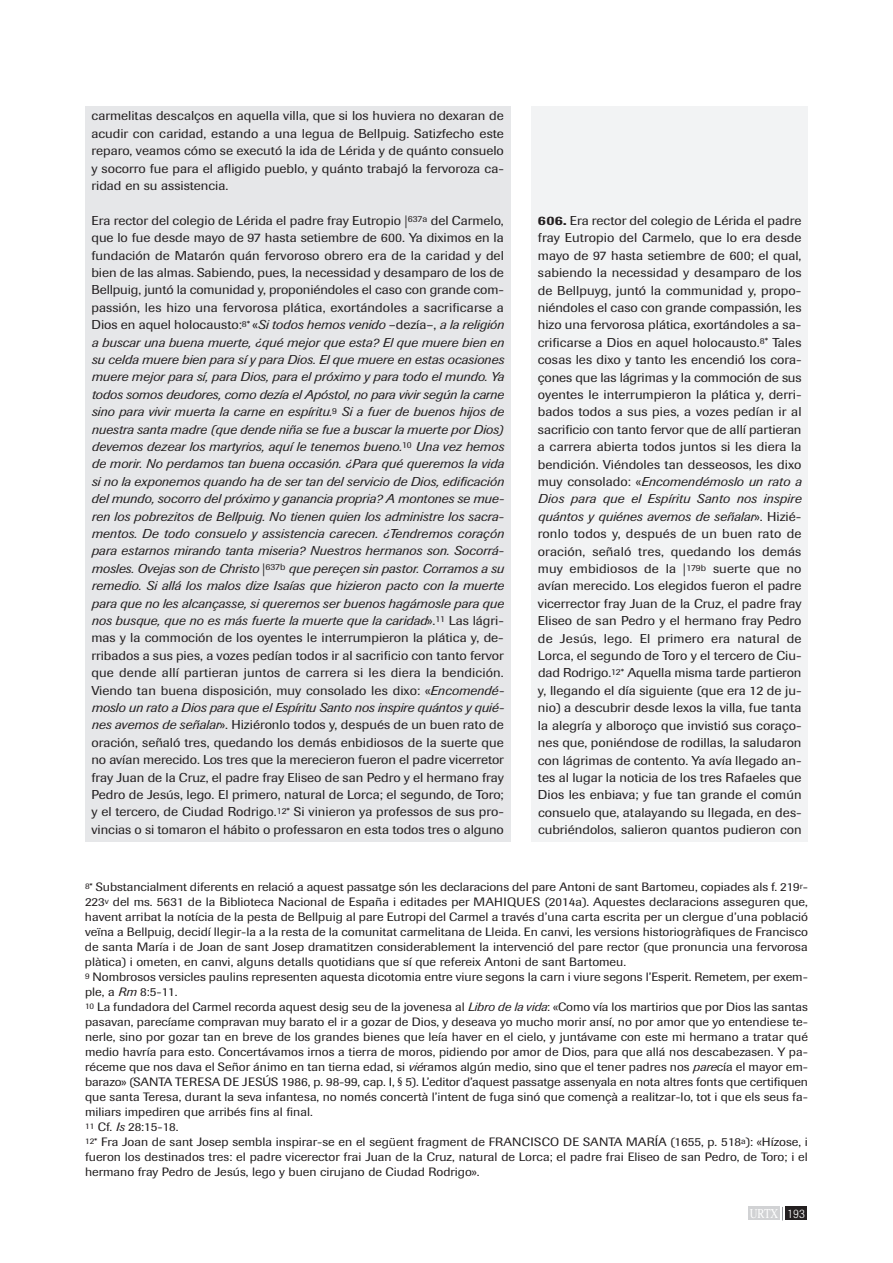
<style>
.page{position:relative;width:893px;height:1263px;background:#fff}
.page>*{position:absolute;margin:0;border:0;box-sizing:border-box;transform-origin:0 0}
.t1{font:13.5px "Times";color:#fff;scale:.8 1}
.t2{font:italic 12.75px/17.4px "Imago";letter-spacing:-.01em;color:#231f20;text-align:justify;scale:1.1 1}
.t3{font:12.75px/17.4px "Imago";color:#231f20;text-align:justify;scale:1.1 1}
.t4{font:12px/15px "Imago";color:#231f20;scale:1.1 1}
.s1{font-style:normal}
.s2{font-weight:500}
.s3{font-style:italic}
.s4{font-family:"Imago";font-weight:300;font-size:12.75px}
</style>
<div class="page">
<div style="left:785px;top:1206px;width:22px;height:14px;background:#231f20"></div>
<svg style="left:782px;top:1207px;width:1px;height:13px"></svg>
<div style="left:748px;top:1207px;width:31px;height:13px;background:#d1d2d4"></div>
<div style="left:85px;top:106px;width:425px;height:735px;background:#e6e7e9"></div>
<div style="left:531px;top:106px;width:277px;height:736px;background:#f2f3f4"></div>
<p class="t3" style="left:91px;top:108px;width:377px">carmelitas descalços en aquella villa, que si los huviera no dexaran de acudir con caridad, estando a una legua de Bellpuig. Satizfecho este reparo, veamos cómo se executó la ida de Lérida y de quánto consuelo y socorro fue para el afligido pueblo, y quánto trabajó la fervoroza ca&shy;ridad en su assistencia.</p>
<p class="t2" style="left:91px;top:213px;width:377px"><span class="s1">Era rector del colegio de Lérida el padre fray Eutropio |</span><sup>637a</sup> <span class="s1">del Carmelo, que lo fue desde mayo de 97 hasta setiembre de 600. Ya diximos en la fundación de Matarón quán fervoroso obrero era de la caridad y del bien de las almas. Sabiendo, pues, la necessidad y desamparo de los de Bellpuig, juntó la comunidad y, proponiéndoles el caso con grande com&shy;passión, les hizo una fervorosa plática, exortándoles a sacrificarse a Dios en aquel holocausto:</span><sup>8*</sup> <span class="s1">«</span>Si todos hemos venido <span class="s1">–dezía–,</span> a la religión a buscar una buena muerte, ¿qué mejor que esta? El que muere bien en su celda muere bien para sí y para Dios. El que muere en estas ocasiones muere mejor para sí, para Dios, para el próximo y para todo el mundo. Ya todos somos deudores, como dezía el Apóstol, no para vivir según la carne sino para vivir muerta la carne en espíritu.<sup>9</sup> Si a fuer de buenos hijos de nuestra santa madre (que dende niña se fue a buscar la muerte por Dios) devemos dezear los martyrios, aquí le tenemos bueno.<sup>10</sup> Una vez hemos de morir. No perdamos tan buena occasión. ¿Para qué queremos la vida si no la exponemos quando ha de ser tan del servicio de Dios, edificación del mundo, socorro del próximo y ganancia propria? A montones se mue&shy;ren los pobrezitos de Bellpuig. No tienen quien los administre los sacra&shy;mentos. De todo consuelo y assistencia carecen. ¿Tendremos coraçón para estarnos mirando tanta miseria? Nuestros hermanos son. Socorrá&shy;mosles. Ovejas son de Christo <span class="s1">|</span><sup>637b</sup> que pereçen sin pastor. Corramos a su remedio. Si allá los malos dize Isaías que hizieron pacto con la muerte para que no les alcançasse, si queremos ser buenos hagámosle para que nos busque, que no es más fuerte la muerte que la caridad<span class="s1">».</span><sup>11</sup> <span class="s1">Las lágri&shy;mas y la commoción de los oyentes le interrumpieron la plática y, de&shy;rribados a sus pies, a vozes pedían todos ir al sacrificio con tanto fervor que dende allí partieran juntos de carrera si les diera la bendición.<br>Viendo tan buena disposición, muy consolado les dixo: «</span>Encomendé&shy;moslo un rato a Dios para que el Espíritu Santo nos inspire quántos y quié&shy;nes avemos de señalar<span class="s1">». Hiziéronlo todos y, después de un buen rato de oración, señaló tres, quedando los demás enbidiosos de la suerte que no avían merecido. Los tres que la merecieron fueron el padre vicerretor fray Juan de la Cruz, el padre fray Eliseo de san Pedro y el hermano fray Pedro de Jesús, lego. El primero, natural de Lorca; el segundo, de Toro; y el tercero, de Ciudad Rodrigo.</span><sup>12*</sup> <span class="s1">Si vinieron ya professos de sus pro&shy;vincias o si tomaron el hábito o professaron en esta todos tres o alguno</span></p>
<p class="t3" style="left:538px;top:213px;width:241px"><span class="s2">606.</span> Era rector del colegio de Lérida el padre fray Eutropio del Carmelo, que lo era desde mayo de 97 hasta setiembre de 600; el qual, sabiendo la necessidad y desamparo de los de Bellpuyg, juntó la communidad y, propo&shy;niéndoles el caso con grande compassión, les hizo una fervorosa plática, exortándoles a sa&shy;crificarse a Dios en aquel holocausto.<sup>8*</sup> Tales cosas les dixo y tanto les encendió los cora&shy;çones que las lágrimas y la commoción de sus oyentes le interrumpieron la plática y, derri&shy;bados todos a sus pies, a vozes pedían ir al sacrificio con tanto fervor que de allí partieran a carrera abierta todos juntos si les diera la bendición. Viéndoles tan desseosos, les dixo muy consolado: «<span class="s3">Encomendémoslo un rato a Dios para que el Espíritu Santo nos inspire quántos y quiénes avemos de señalar</span>». Hizié&shy;ronlo todos y, después de un buen rato de oración, señaló tres, quedando los demás muy embidiosos de la |<sup>179b</sup> suerte que no avían merecido. Los elegidos fueron el padre vicerrector fray Juan de la Cruz, el padre fray Eliseo de san Pedro y el hermano fray Pedro de Jesús, lego. El primero era natural de Lorca, el segundo de Toro y el tercero de Ciu&shy;dad Rodrigo.<sup>12*</sup> Aquella misma tarde partieron y, llegando el día siguiente (que era 12 de ju&shy;nio) a descubrir desde lexos la villa, fue tanta la alegría y alboroço que invistió sus coraço&shy;nes que, poniéndose de rodillas, la saludaron con lágrimas de contento. Ya avía llegado an&shy;tes al lugar la noticia de los tres Rafaeles que Dios les enbiava; y fue tan grande el común consuelo que, atalayando su llegada, en des&shy;cubriéndolos, salieron quantos pudieron con</p>
<p class="t4" style="left:85px;top:880px;width:659px"><sup>8*</sup> Substancialment diferents en relació a aquest passatge són les declaracions del pare Antoni de sant Bartomeu, copiades als f. 219<sup>r</sup>-223<sup>v</sup> del ms. 5631 de la Biblioteca Nacional de España i editades per MAHIQUES (2014a). Aquestes declaracions asseguren que, havent arribat la notícia de la pesta de Bellpuig al pare Eutropi del Carmel a través d’una carta escrita per un clergue d’una població veïna a Bellpuig, decidí llegir-la a la resta de la comunitat carmelitana de Lleida. En canvi, les versions historiogràfiques de Francisco de santa María i de Joan de sant Josep dramatitzen considerablement la intervenció del pare rector (que pronuncia una fervorosa plàtica) i ometen, en canvi, alguns detalls quotidians que sí que refereix Antoni de sant Bartomeu.<br><sup>9</sup> Nombrosos versicles paulins representen aquesta dicotomia entre viure segons la carn i viure segons l’Esperit. Remetem, per exem&shy;ple, a <span class="s3">Rm</span> 8:5-11.<br><sup>10</sup> La fundadora del Carmel recorda aquest desig seu de la jovenesa al <span class="s3">Libro de la vida</span>: «Como vía los martirios que por Dios las santas pasavan, parecíame compravan muy barato el ir a gozar de Dios, y deseava yo mucho morir ansí, no por amor que yo entendiese te&shy;nerle, sino por gozar tan en breve de los grandes bienes que leía haver en el cielo, y juntávame con este mi hermano a tratar qué medio havría para esto. Concertávamos irnos a tierra de moros, pidiendo por amor de Dios, para que allá nos descabezasen. Y pa&shy;réceme que nos dava el Señor ánimo en tan tierna edad, si <span class="s3">vié</span>ramos algún medio, sino que el tener padres nos <span class="s3">pare</span>cía el mayor em&shy;barazo» (SANTA TERESA DE JESÚS 1986, p. 98-99, cap. I, § 5). L’editor d’aquest passatge assenyala en nota altres fonts que certifiquen que santa Teresa, durant la seva infantesa, no només concertà l’intent de fuga sinó que començà a realitzar-lo, tot i que els seus fa&shy;miliars impediren que arribés fins al final.<br><sup>11</sup> Cf. <span class="s3">Is</span> 28:15-18.<br><sup>12*</sup> Fra Joan de sant Josep sembla inspirar-se en el següent fragment de FRANCISCO DE SANTA MARÍA (1655, p. 518<sup>a</sup>): «Hízose, i fueron los destinados tres: el padre vicerector frai Juan de la Cruz, natural de Lorca; el padre frai Eliseo de san Pedro, de Toro; i el hermano fray Pedro de Jesús, lego y buen cirujano de Ciudad Rodrigo».</p>
<p class="t1" style="left:750px;top:1208px;width:71px">URTX <span class="s4">193</span></p>
</div>
